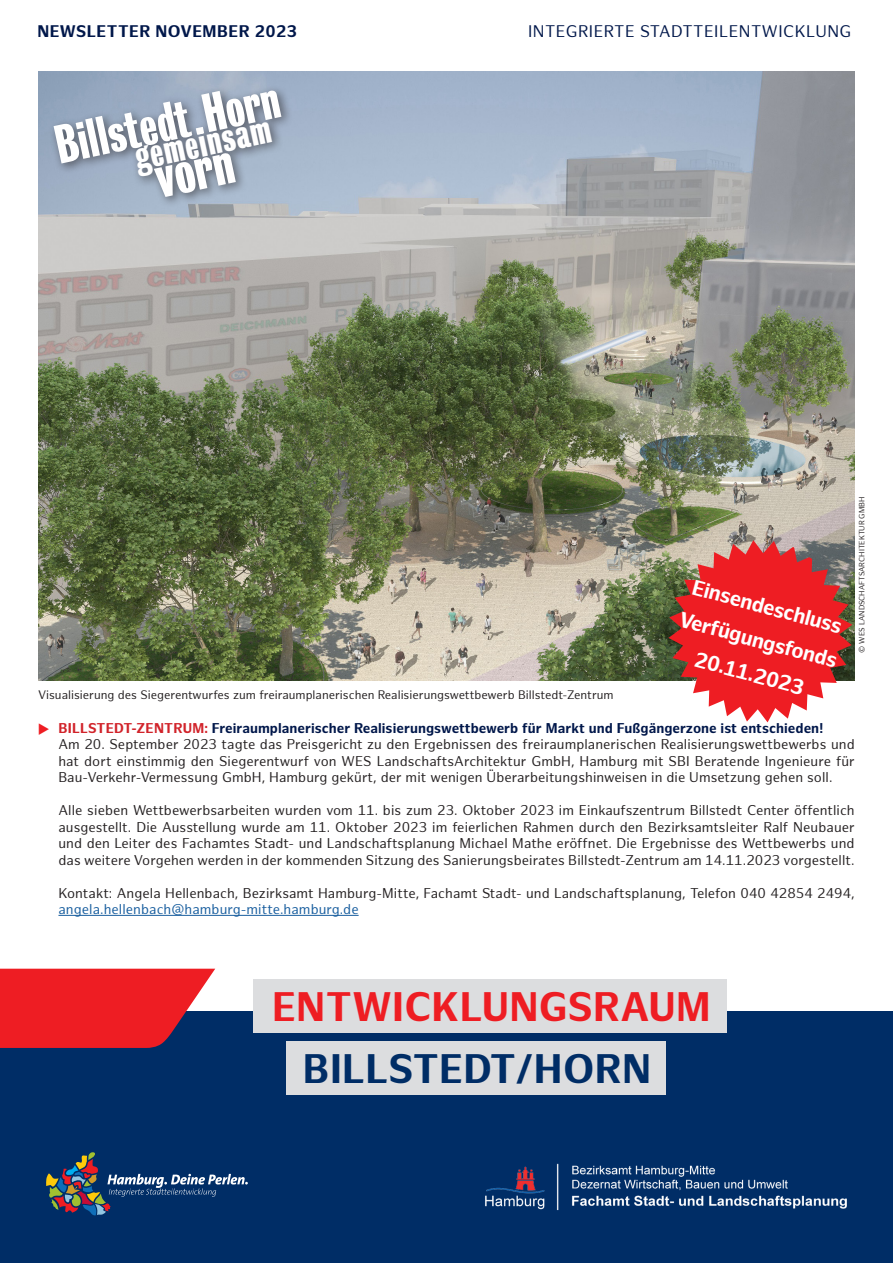
<style>
.page{position:relative;width:893px;height:1263px;background:#fff}
.page>*{position:absolute;margin:0;border:0;box-sizing:border-box;transform-origin:0 0}
.t1{font:54.75px "Bureau Grotesque One Seven";color:#fff}
.t2{font:49.65px "Bureau Grotesque One Seven";color:#fff}
.t3{font:700 40.05px "Hamburg Sans";letter-spacing:.01em;color:#ee1d23}
.t4{font:700 40.05px "Hamburg Sans";letter-spacing:.01em;color:#002d66}
.t5{font:37.2px "Bureau Grotesque One Seven";color:#fff}
.t6{font:700 21px/34.5px "Hamburg Sans";color:#fff;text-align:center}
.t7{font:16.35px "Hamburg Sans";letter-spacing:.03em;color:#00174a}
.t8{font:700 16.35px "Hamburg Sans";letter-spacing:.03em;color:#00174a}
.Text{font:13.8px/16.5px "Hamburg Sans";letter-spacing:.005em;color:#231f20;text-align:justify}
.Titel_blau{font:700 13.8px "Hamburg Sans";letter-spacing:.005em;color:#00174a}
.t9{font:12px "Hamburg Sans";color:#231f20}
.t10{font:7.5px "Hamburg Sans";color:#231f20}
.s1{color:#d1232a}
.s2{color:#175d9e}
</style>
<div class="page">
<img style="left:38px;top:71px;width:817px;height:609px">
<hr style="left:58px;top:915px;width:301px;height:1px;background:#175d9e">
<div style="left:0;top:1011px;width:893px;height:252px;background:#002d66"></div>
<svg style="left:0;top:969px;width:215px;height:79px;background:#d82630"></svg>
<svg style="left:46px;top:1152px;width:202px;height:63px"></svg>
<div style="left:253px;top:979px;width:474px;height:54px;background:#dcdddf"></div>
<div style="left:286px;top:1041px;width:379px;height:54px;background:#dcdddf"></div>
<img style="left:485px;top:1163px;width:362px;height:48px">
<svg style="left:668px;top:540px;width:184px;height:182px;background:#d84d4d"></svg>
<div style="left:48px;top:85px;width:245px;height:124px;background:#231f20;opacity:.61"></div>
<svg style="left:196px;top:127px;width:8px;height:8px"></svg>
<p class="t8" style="left:37px;top:22px;width:261px">NEWSLETTER NOVEMBER 2023</p>
<p class="t7" style="left:528px;top:22px;width:325px">INTEGRIERTE STADTTEILENTWICKLUNG</p>
<p class="t2" style="left:50px;top:119px;width:230px;rotate:-12deg">Billstedt Horn</p>
<p class="t5" style="left:131px;top:136px;width:140px;rotate:-12deg">gemeinsam</p>
<p class="t1" style="left:149px;top:148px;width:81px;rotate:-12deg">vorn</p>
<p class="t9" style="left:38px;top:687px;width:577px">Visualisierung des Siegerentwurfes zum freiraumplanerischen Realisierungswettbewerb Billstedt-Zentrum</p>
<p class="t6" style="left:693px;top:569px;width:164px;rotate:15deg">Einsendeschluss<br>Verfügungsfonds<br>20.11.2023</p>
<p class="t10" style="left:857px;top:653px;width:158px;rotate:-90deg">© WES LANDSCHAFTSARCHITEKTUR GMBH</p>
<p class="Titel_blau" style="left:59px;top:720px;width:766px"><span class="s1">BILLSTEDT-ZENTRUM:</span> Freiraumplanerischer Realisierungswettbewerb für Markt und Fußgängerzone ist entschieden!</p>
<p class="Text" style="left:58px;top:737px;width:798px">Am 20. September 2023 tagte das Preisgericht zu den Ergebnissen des freiraumplanerischen Realisierungswettbewerbs und hat dort einstimmig den Siegerentwurf von WES LandschaftsArchitektur GmbH, Hamburg mit SBI Beratende Ingenieure für Bau-Verkehr-Vermessung GmbH, Hamburg gekürt, der mit wenigen Überarbeitungshinweisen in die Umsetzung gehen soll.</p>
<p class="Text" style="left:58px;top:803px;width:798px">Alle sieben Wettbewerbsarbeiten wurden vom 11. bis zum 23. Oktober 2023 im Einkaufszentrum Billstedt Center öffentlich ausgestellt. Die Ausstellung wurde am 11. Oktober 2023 im feierlichen Rahmen durch den Bezirksamtsleiter Ralf Neubauer und den Leiter des Fachamtes Stadt- und Landschaftsplanung Michael Mathe eröffnet. Die Ergebnisse des Wettbewerbs und das weitere Vorgehen werden in der kommenden Sitzung des Sanierungsbeirates Billstedt-Zentrum am 14.11.2023 vorgestellt.</p>
<p class="Text" style="left:58px;top:885px;width:798px">Kontakt: Angela Hellenbach, Bezirksamt Hamburg-Mitte, Fachamt Stadt- und Landschaftsplanung, Telefon 040 42854 2494, <span class="s2">angela.hellenbach@hamburg-mitte.hamburg.de</span></p>
<p class="t3" style="left:272px;top:983px;width:440px">ENTWICKLUNGSRAUM</p>
<p class="t4" style="left:303px;top:1045px;width:350px">BILLSTEDT/HORN</p>
</div>
